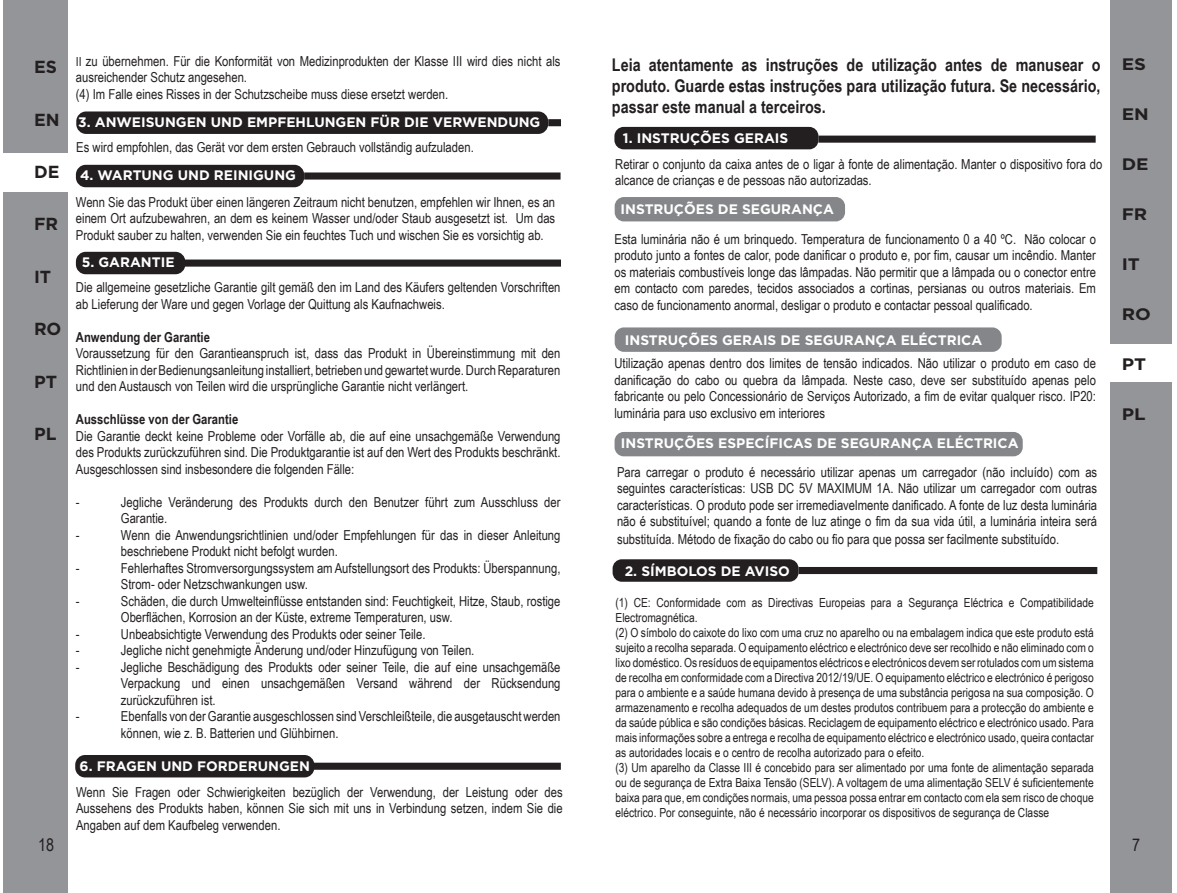
<style>
.page{position:relative;width:1177px;height:893px;background:#fff}
.page>*{position:absolute;margin:0;border:0;box-sizing:border-box;transform-origin:0 0}
.t1{font:700 17.5px/21px "Arial Narrow";color:#231f20;text-align:justify}
.t2{font:700 17.5px "Gotham";color:#231f20}
.t3{font:17.5px "Arial Narrow";color:#231f20}
.t4{font:700 16.75px "Gotham";color:#231f20;scale:1.11 1}
.t5{font:13.75px/16.5px "Arial Narrow";color:#231f20;text-align:justify}
.t6{font:700 13.75px "Gotham";color:#fff}
.t7{font:700 13.75px "Arial Narrow";color:#231f20}
.t8{font:12.5px/15px "Arial Narrow";color:#231f20}
.s1{font-size:12.5px}
</style>
<div class="page">
<div style="left:76px;top:111px;width:472px;height:23px;background:#231f20;border-radius:10px"></div>
<div style="left:76px;top:165px;width:228px;height:22px;background:#231f20;border-radius:10px"></div>
<div style="left:76px;top:252px;width:109px;height:22px;background:#231f20;border-radius:10px"></div>
<div style="left:75px;top:755px;width:239px;height:22px;background:#231f20;border-radius:10px"></div>
<div style="left:312px;top:763px;width:249px;height:7px;background:#231f20"></div>
<div style="left:548px;top:119px;width:13px;height:7px;background:#231f20"></div>
<div style="left:304px;top:172px;width:256px;height:8px;background:#231f20"></div>
<div style="left:181px;top:260px;width:380px;height:7px;background:#231f20"></div>
<div style="left:3px;top:0;width:64px;height:893px;background:#939598"></div>
<div style="left:0;top:153px;width:70px;height:39px;background:#fff"></div>
<div style="left:612px;top:559px;width:186px;height:23px;background:#231f20;border-radius:9px"></div>
<div style="left:1110px;top:0;width:62px;height:893px;background:#939598"></div>
<div style="left:1108px;top:345px;width:68px;height:37px;background:#fff"></div>
<div style="left:614px;top:127px;width:204px;height:22px;background:#231f20;border-radius:9px"></div>
<div style="left:614px;top:197px;width:231px;height:24px;background:#848689;border-radius:9px"></div>
<div style="left:614px;top:327px;width:387px;height:25px;background:#848689;border-radius:9px"></div>
<div style="left:614px;top:432px;width:408px;height:24px;background:#848689;border-radius:9px"></div>
<div style="left:798px;top:567px;width:299px;height:7px;background:#231f20"></div>
<div style="left:818px;top:136px;width:277px;height:7px;background:#231f20"></div>
<p class="t2" style="left:34px;top:57px;width:24px">ES</p>
<p class="t2" style="left:34px;top:109px;width:27px">EN</p>
<p class="t2" style="left:34px;top:162px;width:27px">DE</p>
<p class="t2" style="left:34px;top:214px;width:26px">FR</p>
<p class="t2" style="left:34px;top:266px;width:19px">IT</p>
<p class="t2" style="left:34px;top:319px;width:29px">RO</p>
<p class="t2" style="left:34px;top:371px;width:24px">PT</p>
<p class="t2" style="left:34px;top:424px;width:24px">PL</p>
<p class="t5" style="left:76px;top:52px;width:486px;text-align:left"><span class="s1">II</span> zu übernehmen. Für die Konformität von Medizinprodukten der Klasse III wird dies nicht als ausreichender Schutz angesehen.<br>(4) Im Falle eines Risses in der Schutzscheibe muss diese ersetzt werden.</p>
<p class="t6" style="left:78px;top:114px;width:463px">3. ANWEISUNGEN UND EMPFEHLUNGEN FÜR DIE VERWENDUNG</p>
<p class="t5" style="left:76px;top:139px;width:399px">Es wird empfohlen, das Gerät vor dem ersten Gebrauch vollständig aufzuladen.</p>
<p class="t6" style="left:80px;top:168px;width:217px">4. WARTUNG UND REINIGUNG</p>
<p class="t5" style="left:76px;top:193px;width:481px">Wenn Sie das Produkt über einen längeren Zeitraum nicht benutzen, empfehlen wir Ihnen, es an einem Ort aufzubewahren, an dem es keinem Wasser und/oder Staub ausgesetzt ist. Um das Produkt sauber zu halten, verwenden Sie ein feuchtes Tuch und wischen Sie es vorsichtig ab.</p>
<p class="t6" style="left:82px;top:255px;width:94px">5. GARANTIE</p>
<p class="t5" style="left:76px;top:279px;width:486px">Die allgemeine gesetzliche Garantie gilt gemäß den im Land des Käufers geltenden Vorschriften ab Lieferung der Ware und gegen Vorlage der Quittung als Kaufnachweis.</p>
<p class="t7" style="left:76px;top:327px;width:136px">Anwendung der Garantie</p>
<p class="t5" style="left:76px;top:345px;width:486px">Voraussetzung für den Garantieanspruch ist, dass das Produkt in Übereinstimmung mit den Richtlinien in der Bedienungsanleitung installiert, betrieben und gewartet wurde. Durch Reparaturen und den Austausch von Teilen wird die ursprüngliche Garantie nicht verlängert.</p>
<p class="t7" style="left:76px;top:409px;width:164px">Ausschlüsse von der Garantie</p>
<p class="t5" style="left:76px;top:427px;width:486px">Die Garantie deckt keine Probleme oder Vorfälle ab, die auf eine unsachgemäße Verwendung des Produkts zurückzuführen sind. Die Produktgarantie ist auf den Wert des Produkts beschränkt.<br>Ausgeschlossen sind insbesondere die folgenden Fälle:</p>
<p class="t5" style="left:76px;top:493px;width:5px">-</p>
<p class="t5" style="left:121px;top:493px;width:441px">Jegliche Veränderung des Produkts durch den Benutzer führt zum Ausschluss der<br>Garantie.</p>
<p class="t5" style="left:76px;top:526px;width:5px">-</p>
<p class="t5" style="left:121px;top:526px;width:441px">Wenn die Anwendungsrichtlinien und/oder Empfehlungen für das in dieser Anleitung beschriebene Produkt nicht befolgt wurden.</p>
<p class="t5" style="left:76px;top:559px;width:5px">-</p>
<p class="t5" style="left:121px;top:559px;width:441px">Fehlerhaftes Stromversorgungssystem am Aufstellungsort des Produkts: Überspannung,<br>Strom- oder Netzschwankungen usw.</p>
<p class="t5" style="left:76px;top:592px;width:5px">-</p>
<p class="t5" style="left:121px;top:592px;width:441px">Schäden, die durch Umwelteinflüsse entstanden sind: Feuchtigkeit, Hitze, Staub, rostige<br>Oberflächen, Korrosion an der Küste, extreme Temperaturen, usw.</p>
<p class="t5" style="left:76px;top:625px;width:5px">-</p>
<p class="t5" style="left:121px;top:625px;width:306px">Unbeabsichtigte Verwendung des Produkts oder seiner Teile.</p>
<p class="t5" style="left:76px;top:642px;width:5px">-</p>
<p class="t5" style="left:121px;top:642px;width:355px">Jegliche nicht genehmigte Änderung und/oder Hinzufügung von Teilen.</p>
<p class="t5" style="left:76px;top:658px;width:5px">-</p>
<p class="t5" style="left:121px;top:658px;width:441px">Jegliche Beschädigung des Produkts oder seiner Teile, die auf eine unsachgemäße Verpackung und einen unsachgemäßen Versand während der Rücksendung zurückzuführen ist.</p>
<p class="t5" style="left:76px;top:708px;width:5px">-</p>
<p class="t5" style="left:121px;top:708px;width:441px">Ebenfalls von der Garantie ausgeschlossen sind Verschleißteile, die ausgetauscht werden können, wie z. B. Batterien und Glühbirnen.</p>
<p class="t6" style="left:80px;top:758px;width:232px">6. FRAGEN UND FORDERUNGEN</p>
<p class="t5" style="left:76px;top:783px;width:488px">Wenn Sie Fragen oder Schwierigkeiten bezüglich der Verwendung, der Leistung oder des Aussehens des Produkts haben, können Sie sich mit uns in Verbindung setzen, indem Sie die Angaben auf dem Kaufbeleg verwenden.</p>
<p class="t1" style="left:612px;top:53px;width:490px">Leia atentamente as instruções de utilização antes de manusear o produto. Guarde estas instruções para utilização futura. Se necessário, passar este manual a terceiros.</p>
<p class="t6" style="left:623px;top:130px;width:167px">1. INSTRUÇÕES GERAIS</p>
<p class="t5" style="left:615px;top:155px;width:488px">Retirar o conjunto da caixa antes de o ligar à fonte de alimentação. Manter o dispositivo fora do alcance de crianças e de pessoas não autorizadas.</p>
<p class="t6" style="left:620px;top:201px;width:215px">INSTRUÇÕES DE SEGURANÇA</p>
<p class="t5" style="left:614px;top:230px;width:483px">Esta luminária não é um brinquedo. Temperatura de funcionamento 0 a 40 ºC. Não colocar o produto junto a fontes de calor, pode danificar o produto e, por fim, causar um incêndio. Manter os materiais combustíveis longe das lâmpadas. Não permitir que a lâmpada ou o conector entre em contacto com paredes, tecidos associados a cortinas, persianas ou outros materiais. Em caso de funcionamento anormal, desligar o produto e contactar pessoal qualificado.</p>
<p class="t6" style="left:625px;top:332px;width:359px">INSTRUÇÕES GERAIS DE SEGURANÇA ELÉCTRICA</p>
<p class="t5" style="left:614px;top:355px;width:483px">Utilização apenas dentro dos limites de tensão indicados. Não utilizar o produto em caso de danificação do cabo ou quebra da lâmpada. Neste caso, deve ser substituído apenas pelo fabricante ou pelo Concessionário de Serviços Autorizado, a fim de evitar qualquer risco. IP20: luminária para uso exclusivo em interiores</p>
<p class="t6" style="left:621px;top:436px;width:399px">INSTRUÇÕES ESPECÍFICAS DE SEGURANÇA ELÉCTRICA</p>
<p class="t5" style="left:617px;top:463px;width:482px">Para carregar o produto é necessário utilizar apenas um carregador (não incluído) com as seguintes características: USB DC 5V MAXIMUM 1A. Não utilizar um carregador com outras características. O produto pode ser irremediavelmente danificado. A fonte de luz desta luminária não é substituível; quando a fonte de luz atinge o fim da sua vida útil, a luminária inteira será</p>
<p class="t5" style="left:617px;top:530px;width:443px">substituída. Método de fixação do cabo ou fio para que possa ser facilmente substituído.</p>
<p class="t6" style="left:624px;top:563px;width:167px">2. SÍMBOLOS DE AVISO</p>
<p class="t8" style="left:615px;top:594px;width:480px">(1) CE: Conformidade com as Directivas Europeias para a Segurança Eléctrica e Compatibilidade Electromagnética.<br>(2) O símbolo do caixote do lixo com uma cruz no aparelho ou na embalagem indica que este produto está sujeito a recolha separada. O equipamento eléctrico e electrónico deve ser recolhido e não eliminado com o lixo doméstico. Os resíduos de equipamentos eléctricos e electrónicos devem ser rotulados com um sistema de recolha em conformidade com a Directiva 2012/19/UE. O equipamento eléctrico e electrónico é perigoso para o ambiente e a saúde humana devido à presença de uma substância perigosa na sua composição. O armazenamento e recolha adequados de um destes produtos contribuem para a protecção do ambiente e da saúde pública e são condições básicas. Reciclagem de equipamento eléctrico e electrónico usado. Para mais informações sobre a entrega e recolha de equipamento eléctrico e electrónico usado, queira contactar as autoridades locais e o centro de recolha autorizado para o efeito.<br>(3) Um aparelho da Classe III é concebido para ser alimentado por uma fonte de alimentação separada ou de segurança de Extra Baixa Tensão (SELV). A voltagem de uma alimentação SELV é suficientemente baixa para que, em condições normais, uma pessoa possa entrar em contacto com ela sem risco de choque eléctrico. Por conseguinte, não é necessário incorporar os dispositivos de segurança de Classe</p>
<p class="t4" style="left:1121px;top:55px;width:23px">ES</p>
<p class="t4" style="left:1121px;top:105px;width:26px">EN</p>
<p class="t4" style="left:1121px;top:154px;width:26px">DE</p>
<p class="t4" style="left:1121px;top:204px;width:25px">FR</p>
<p class="t4" style="left:1121px;top:254px;width:18px">IT</p>
<p class="t4" style="left:1121px;top:304px;width:28px">RO</p>
<p class="t4" style="left:1121px;top:354px;width:23px">PT</p>
<p class="t4" style="left:1121px;top:404px;width:23px">PL</p>
<p class="t3" style="left:35px;top:830px;width:17px">18</p>
<p class="t3" style="left:38px;top:832px;width:17px">18</p>
<p class="t3" style="left:1132px;top:832px;width:9px">7</p>
</div>
